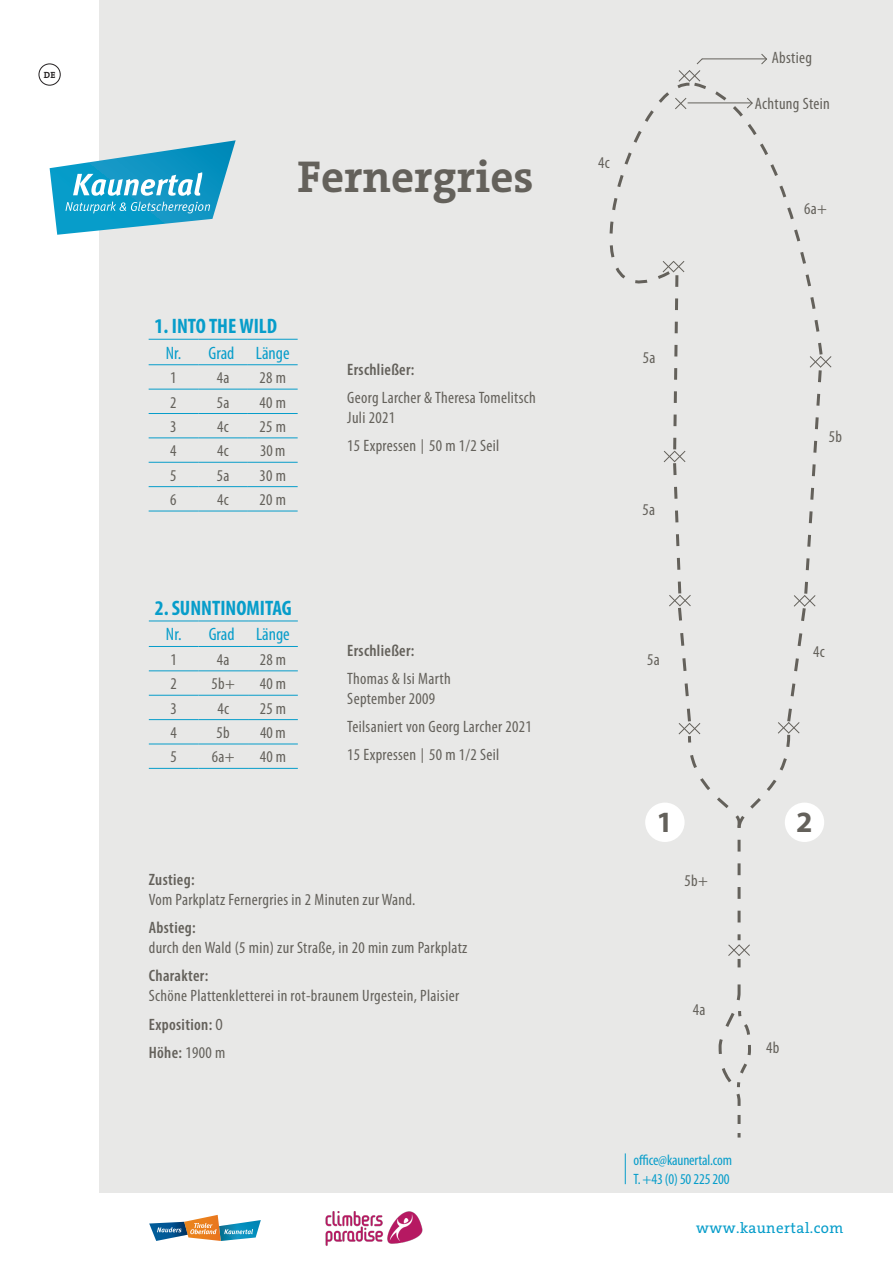
<style>
.page{position:relative;width:893px;height:1263px;background:#fff}
.page>*{position:absolute;margin:0;border:0;box-sizing:border-box;transform-origin:0 0}
.t1{font:700 45px "The Serif C5";color:#64615b}
.t2{font:700 29.55px "Myriad Pro";color:#64615b}
.Datum{font:700 condensed 21px "Myriad Pro";color:#079dca}
.Infospalte_Fließtex{font:condensed 18px "Myriad Pro";color:#079dca}
.Datum-2{font:condensed 18px "Myriad Pro";color:#079dca}
.Infospalte_Fließtex-2{font:condensed 16.5px/19.8px "Myriad Pro";letter-spacing:.02em;color:#64615b}
.Infospalte_Fließtex-3{font:600 condensed 16.5px "Myriad Pro";letter-spacing:.02em;color:#64615b}
.t3{font:condensed 15px "Myriad Pro";letter-spacing:-.01em;color:#079dca}
.t4{font:15px "The Serif C5";letter-spacing:.03em;color:#079dca}
.t5{font:700 9px "The Serif C5";color:#231f20}
.s1{font-family:"The Serif C5";font-weight:700;font-stretch:normal;font-size:12px}
.s2{font-weight:600}
.s3{font-weight:400}
</style>
<div class="page">
<div style="left:99px;top:0;width:794px;height:1193px;background:#e8e8e7"></div>
<div style="left:39px;top:64px;width:21px;height:21px;border:1px solid #231f20;border-radius:50%"></div>
<svg style="left:149px;top:1215px;width:112px;height:26px"></svg>
<hr style="left:625px;top:1153px;width:1px;height:31px;background:#079dca">
<hr style="left:149px;top:339px;width:49px;height:1px;background:#079dca">
<hr style="left:198px;top:339px;width:50px;height:1px;background:#079dca">
<hr style="left:248px;top:339px;width:50px;height:1px;background:#079dca">
<hr style="left:149px;top:364px;width:49px;height:1px;background:#079dca">
<hr style="left:149px;top:389px;width:49px;height:1px;background:#079dca">
<hr style="left:149px;top:413px;width:49px;height:1px;background:#079dca">
<hr style="left:149px;top:438px;width:49px;height:1px;background:#079dca">
<hr style="left:149px;top:462px;width:49px;height:1px;background:#079dca">
<hr style="left:149px;top:486px;width:49px;height:1px;background:#079dca">
<hr style="left:149px;top:511px;width:49px;height:1px;background:#079dca">
<hr style="left:198px;top:364px;width:50px;height:1px;background:#079dca">
<hr style="left:198px;top:389px;width:50px;height:1px;background:#079dca">
<hr style="left:198px;top:413px;width:50px;height:1px;background:#079dca">
<hr style="left:198px;top:438px;width:50px;height:1px;background:#079dca">
<hr style="left:198px;top:462px;width:50px;height:1px;background:#079dca">
<hr style="left:198px;top:486px;width:50px;height:1px;background:#079dca">
<hr style="left:198px;top:511px;width:50px;height:1px;background:#079dca">
<hr style="left:248px;top:364px;width:50px;height:1px;background:#079dca">
<hr style="left:248px;top:389px;width:50px;height:1px;background:#079dca">
<hr style="left:248px;top:413px;width:50px;height:1px;background:#079dca">
<hr style="left:248px;top:438px;width:50px;height:1px;background:#079dca">
<hr style="left:248px;top:462px;width:50px;height:1px;background:#079dca">
<hr style="left:248px;top:486px;width:50px;height:1px;background:#079dca">
<hr style="left:248px;top:511px;width:50px;height:1px;background:#079dca">
<svg style="left:50px;top:140px;width:186px;height:95px"></svg>
<img style="left:325px;top:1211px;width:98px;height:35px">
<hr style="left:149px;top:621px;width:49px;height:1px;background:#079dca">
<hr style="left:198px;top:621px;width:50px;height:1px;background:#079dca">
<hr style="left:248px;top:621px;width:50px;height:1px;background:#079dca">
<hr style="left:149px;top:646px;width:49px;height:1px;background:#079dca">
<hr style="left:149px;top:671px;width:49px;height:1px;background:#079dca">
<hr style="left:149px;top:695px;width:49px;height:1px;background:#079dca">
<hr style="left:149px;top:719px;width:49px;height:1px;background:#079dca">
<hr style="left:149px;top:744px;width:49px;height:1px;background:#079dca">
<hr style="left:149px;top:768px;width:49px;height:1px;background:#079dca">
<hr style="left:198px;top:646px;width:50px;height:1px;background:#079dca">
<hr style="left:198px;top:671px;width:50px;height:1px;background:#079dca">
<hr style="left:198px;top:695px;width:50px;height:1px;background:#079dca">
<hr style="left:198px;top:719px;width:50px;height:1px;background:#079dca">
<hr style="left:198px;top:744px;width:50px;height:1px;background:#079dca">
<hr style="left:198px;top:768px;width:50px;height:1px;background:#079dca">
<hr style="left:248px;top:646px;width:50px;height:1px;background:#079dca">
<hr style="left:248px;top:671px;width:50px;height:1px;background:#079dca">
<hr style="left:248px;top:695px;width:50px;height:1px;background:#079dca">
<hr style="left:248px;top:719px;width:50px;height:1px;background:#079dca">
<hr style="left:248px;top:744px;width:50px;height:1px;background:#079dca">
<hr style="left:248px;top:768px;width:50px;height:1px;background:#079dca">
<svg style="left:609px;top:54px;width:223px;height:1084px"></svg>
<p class="t5" style="left:44px;top:69px;width:13px">DE</p>
<p class="t1" style="left:298px;top:148px;width:237px">Fernergries</p>
<p class="Datum" style="left:155px;top:313px;width:124px">1. INTO THE WILD</p>
<p class="Datum-2" style="left:166px;top:342px;width:17px">Nr.</p>
<p class="Infospalte_Fließtex" style="left:208px;top:342px;width:27px">Grad</p>
<p class="Infospalte_Fließtex" style="left:256px;top:342px;width:35px">Länge</p>
<p class="Infospalte_Fließtex-2" style="left:170px;top:368px;width:8px">1</p>
<p class="Infospalte_Fließtex-2" style="left:217px;top:368px;width:14px">4a</p>
<p class="Infospalte_Fließtex-2" style="left:259px;top:368px;width:28px">28 m</p>
<p class="Infospalte_Fließtex-2" style="left:170px;top:392px;width:8px">2</p>
<p class="Infospalte_Fließtex-2" style="left:217px;top:392px;width:14px">5a</p>
<p class="Infospalte_Fließtex-2" style="left:259px;top:392px;width:28px">40 m</p>
<p class="Infospalte_Fließtex-2" style="left:170px;top:416px;width:8px">3</p>
<p class="Infospalte_Fließtex-2" style="left:217px;top:416px;width:13px">4c</p>
<p class="Infospalte_Fließtex-2" style="left:259px;top:416px;width:28px">25 m</p>
<p class="Infospalte_Fließtex-2" style="left:170px;top:441px;width:8px">4</p>
<p class="Infospalte_Fließtex-2" style="left:217px;top:441px;width:13px">4c</p>
<p class="Infospalte_Fließtex-2" style="left:260px;top:441px;width:27px">30 m</p>
<p class="Infospalte_Fließtex-2" style="left:170px;top:465px;width:8px">5</p>
<p class="Infospalte_Fließtex-2" style="left:217px;top:465px;width:14px">5a</p>
<p class="Infospalte_Fließtex-2" style="left:259px;top:465px;width:28px">30 m</p>
<p class="Infospalte_Fließtex-2" style="left:170px;top:489px;width:8px">6</p>
<p class="Infospalte_Fließtex-2" style="left:217px;top:489px;width:13px">4c</p>
<p class="Infospalte_Fließtex-2" style="left:259px;top:489px;width:28px">20 m</p>
<p class="Infospalte_Fließtex-3" style="left:347px;top:359px;width:69px">Erschließer:</p>
<p class="Infospalte_Fließtex-2" style="left:347px;top:388px;width:190px">Georg Larcher &amp; Theresa Tomelitsch<br>Juli 2021</p>
<p class="Infospalte_Fließtex-2" style="left:347px;top:436px;width:154px">15 Expressen <span class="s1">│</span> 50 m 1/2 Seil</p>
<p class="Datum" style="left:155px;top:595px;width:139px">2. SUNNTINOMITAG</p>
<p class="Datum-2" style="left:166px;top:624px;width:17px">Nr.</p>
<p class="Infospalte_Fließtex" style="left:209px;top:624px;width:27px">Grad</p>
<p class="Infospalte_Fließtex" style="left:256px;top:624px;width:35px">Länge</p>
<p class="Infospalte_Fließtex-2" style="left:170px;top:649px;width:8px">1</p>
<p class="Infospalte_Fließtex-2" style="left:217px;top:649px;width:14px">4a</p>
<p class="Infospalte_Fließtex-2" style="left:260px;top:649px;width:28px">28 m</p>
<p class="Infospalte_Fließtex-2" style="left:170px;top:674px;width:8px">2</p>
<p class="Infospalte_Fließtex-2" style="left:212px;top:674px;width:25px">5b+</p>
<p class="Infospalte_Fließtex-2" style="left:260px;top:674px;width:28px">40 m</p>
<p class="Infospalte_Fließtex-2" style="left:170px;top:698px;width:8px">3</p>
<p class="Infospalte_Fließtex-2" style="left:217px;top:698px;width:13px">4c</p>
<p class="Infospalte_Fließtex-2" style="left:260px;top:698px;width:28px">25 m</p>
<p class="Infospalte_Fließtex-2" style="left:170px;top:722px;width:8px">4</p>
<p class="Infospalte_Fließtex-2" style="left:217px;top:722px;width:15px">5b</p>
<p class="Infospalte_Fließtex-2" style="left:260px;top:722px;width:27px">40 m</p>
<p class="Infospalte_Fließtex-2" style="left:170px;top:747px;width:8px">5</p>
<p class="Infospalte_Fließtex-2" style="left:212px;top:747px;width:24px">6a+</p>
<p class="Infospalte_Fließtex-2" style="left:260px;top:747px;width:28px">40 m</p>
<p class="Infospalte_Fließtex-3" style="left:347px;top:640px;width:69px">Erschließer:</p>
<p class="Infospalte_Fließtex-2" style="left:347px;top:668px;width:105px">Thomas &amp; Isi Marth<br>September 2009</p>
<p class="Infospalte_Fließtex-2" style="left:347px;top:716px;width:186px">Teilsaniert von Georg Larcher 2021</p>
<p class="Infospalte_Fließtex-2" style="left:347px;top:745px;width:154px">15 Expressen <span class="s1">│</span> 50 m 1/2 Seil</p>
<p class="Infospalte_Fließtex-2" style="left:149px;top:870px;width:268px"><span class="s2">Zustieg:<br></span>Vom Parkplatz Fernergries in 2 Minuten zur Wand.</p>
<p class="Infospalte_Fließtex-2" style="left:149px;top:918px;width:320px"><span class="s2">Abstieg:<br></span>durch den Wald (5 min) zur Straße, in 20 min zum Parkplatz</p>
<p class="Infospalte_Fließtex-2" style="left:149px;top:966px;width:312px"><span class="s2">Charakter:<br></span>Schöne Plattenkletterei in rot-braunem Urgestein, Plaisier</p>
<p class="Infospalte_Fließtex-3" style="left:149px;top:1014px;width:76px">Exposition: <span class="s3">O</span></p>
<p class="Infospalte_Fließtex-3" style="left:149px;top:1042px;width:78px">Höhe: <span class="s3">1900 m</span></p>
<p class="Infospalte_Fließtex-2" style="left:598px;top:152px;width:13px">4c</p>
<p class="Infospalte_Fließtex-2" style="left:643px;top:348px;width:14px">5a</p>
<p class="Infospalte_Fließtex-2" style="left:642px;top:499px;width:14px">5a</p>
<p class="Infospalte_Fließtex-2" style="left:647px;top:650px;width:14px">5a</p>
<p class="Infospalte_Fließtex-2" style="left:772px;top:47px;width:42px">Abstieg</p>
<p class="Infospalte_Fließtex-2" style="left:755px;top:93px;width:76px">Achtung Stein</p>
<p class="Infospalte_Fließtex-2" style="left:804px;top:199px;width:24px">6a+</p>
<p class="Infospalte_Fließtex-2" style="left:829px;top:427px;width:15px">5b</p>
<p class="Infospalte_Fließtex-2" style="left:813px;top:641px;width:13px">4c</p>
<p class="t2" style="left:656px;top:806px;width:18px">1</p>
<p class="t2" style="left:796px;top:806px;width:18px">2</p>
<p class="Infospalte_Fließtex-2" style="left:685px;top:870px;width:25px">5b+</p>
<p class="Infospalte_Fließtex-2" style="left:693px;top:999px;width:14px">4a</p>
<p class="Infospalte_Fließtex-2" style="left:766px;top:1037px;width:15px">4b</p>
<p class="t3" style="left:634px;top:1150px;width:100px">office@kaunertal.com</p>
<p class="t3" style="left:634px;top:1170px;width:97px">T. +43 (0) 50 225 200</p>
<p class="t4" style="left:696px;top:1219px;width:149px">www.kaunertal.com</p>
</div>
